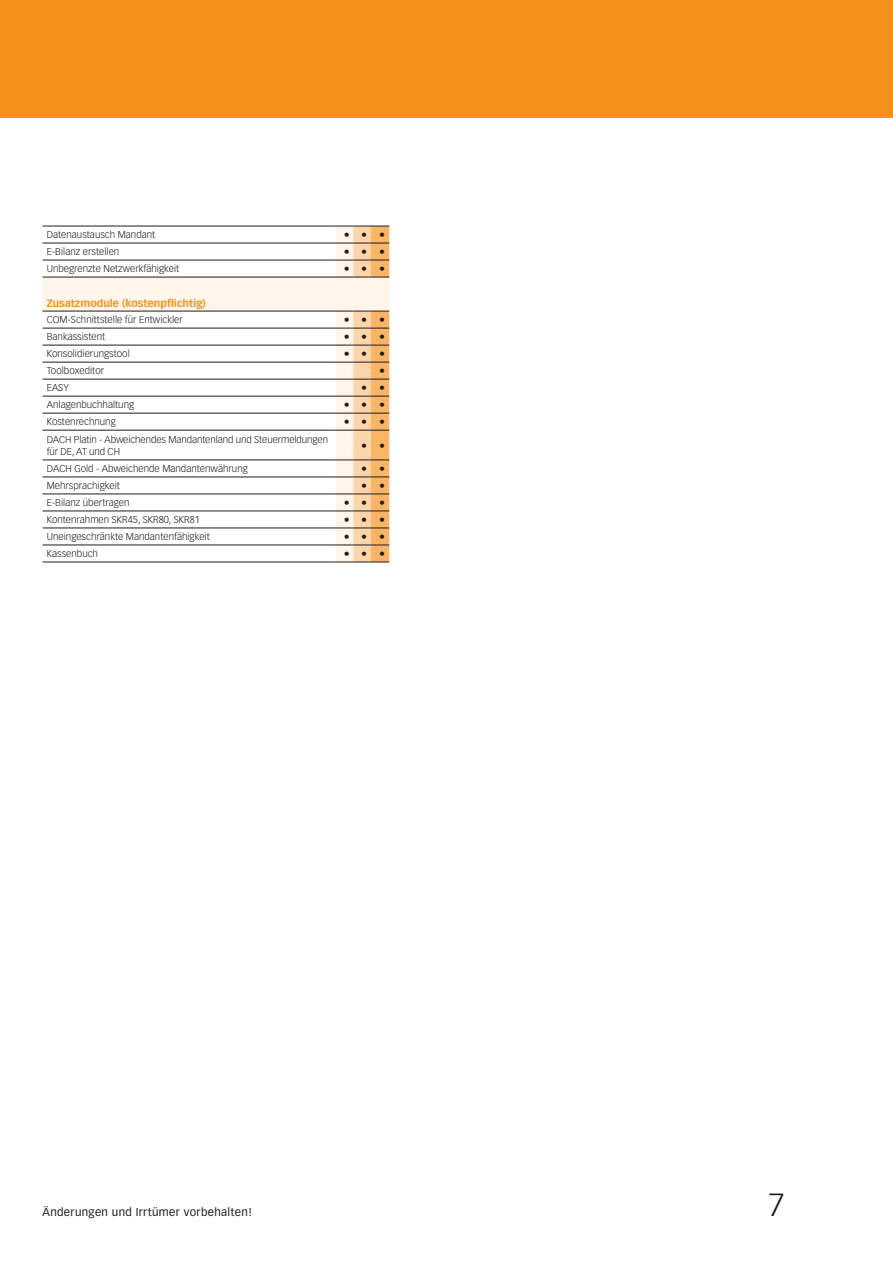
<style>
.page{position:relative;width:893px;height:1263px;background:#fff}
.page>*{position:absolute;margin:0;border:0;box-sizing:border-box;transform-origin:0 0}
.t1{font:300 31.5px "Vectora LT";color:#1d1d1b}
.t2{font:700 12px "Vectora LH";color:#1d1d1b}
.t3{font:11.25px "Vectora LT";letter-spacing:.03em;color:#1d1d1b}
.t4{font:700 10.5px "Vectora LT";color:#f39119}
.t5{font:300 9.75px/12px "Vectora LT";color:#1d1d1b}
</style>
<div class="page">
<svg style="left:43px;top:242px;width:293px;height:320px"></svg>
<hr style="left:43px;top:226px;width:293px;height:1px;background:#1d1d1b">
<hr style="left:43px;top:243px;width:293px;height:1px;background:#1d1d1b">
<hr style="left:43px;top:260px;width:293px;height:1px;background:#1d1d1b">
<hr style="left:43px;top:277px;width:293px;height:1px;background:#1d1d1b">
<hr style="left:43px;top:311px;width:293px;height:1px;background:#1d1d1b">
<hr style="left:43px;top:328px;width:293px;height:1px;background:#1d1d1b">
<hr style="left:43px;top:345px;width:293px;height:1px;background:#1d1d1b">
<hr style="left:43px;top:362px;width:293px;height:1px;background:#1d1d1b">
<hr style="left:43px;top:379px;width:293px;height:1px;background:#1d1d1b">
<hr style="left:43px;top:396px;width:293px;height:1px;background:#1d1d1b">
<hr style="left:43px;top:413px;width:293px;height:1px;background:#1d1d1b">
<hr style="left:43px;top:430px;width:293px;height:1px;background:#1d1d1b">
<hr style="left:43px;top:460px;width:293px;height:1px;background:#1d1d1b">
<hr style="left:43px;top:477px;width:293px;height:1px;background:#1d1d1b">
<svg style="left:336px;top:226px;width:53px;height:337px"></svg>
<hr style="left:43px;top:494px;width:293px;height:1px;background:#1d1d1b">
<hr style="left:43px;top:511px;width:293px;height:1px;background:#1d1d1b">
<hr style="left:43px;top:528px;width:293px;height:1px;background:#1d1d1b">
<hr style="left:43px;top:545px;width:293px;height:1px;background:#1d1d1b">
<hr style="left:43px;top:562px;width:293px;height:1px;background:#1d1d1b">
<div style="left:0;top:0;width:893px;height:118px;background:#f39119"></div>
<p class="t5" style="left:47px;top:229px;width:110px">Datenaustausch Mandant</p>
<p class="t2" style="left:344px;top:228px;width:43px">•••</p>
<p class="t5" style="left:47px;top:246px;width:74px">E-Bilanz erstellen</p>
<p class="t2" style="left:344px;top:245px;width:43px">•••</p>
<p class="t5" style="left:47px;top:263px;width:134px">Unbegrenzte Netzwerkfähigkeit</p>
<p class="t2" style="left:344px;top:262px;width:43px">•••</p>
<p class="t4" style="left:47px;top:296px;width:161px">Zusatzmodule (kostenpflichtig)</p>
<p class="t5" style="left:47px;top:314px;width:138px">COM-Schnittstelle für Entwickler</p>
<p class="t2" style="left:344px;top:313px;width:43px">•••</p>
<p class="t5" style="left:47px;top:331px;width:60px">Bankassistent</p>
<p class="t2" style="left:344px;top:330px;width:43px">•••</p>
<p class="t5" style="left:47px;top:348px;width:85px">Konsolidierungstool</p>
<p class="t2" style="left:344px;top:347px;width:43px">•••</p>
<p class="t5" style="left:47px;top:365px;width:59px">Toolboxeditor</p>
<p class="t2" style="left:379px;top:364px;width:7px">•</p>
<p class="t5" style="left:47px;top:382px;width:24px">EASY</p>
<p class="t2" style="left:361px;top:381px;width:25px">• •</p>
<p class="t5" style="left:47px;top:399px;width:89px">Anlagenbuchhaltung</p>
<p class="t2" style="left:344px;top:398px;width:43px">•••</p>
<p class="t5" style="left:47px;top:416px;width:71px">Kostenrechnung</p>
<p class="t2" style="left:344px;top:415px;width:43px">•••</p>
<p class="t5" style="left:47px;top:433px;width:283px">DACH Platin - Abweichendes Mandantenland und Steuermeldungen für DE, AT und CH</p>
<p class="t2" style="left:361px;top:438px;width:25px">• •</p>
<p class="t5" style="left:47px;top:463px;width:203px">DACH Gold - Abweichende Mandantenwährung</p>
<p class="t2" style="left:361px;top:461px;width:25px">• •</p>
<p class="t5" style="left:47px;top:480px;width:75px">Mehrsprachigkeit</p>
<p class="t2" style="left:361px;top:478px;width:25px">• •</p>
<p class="t5" style="left:47px;top:497px;width:84px">E-Bilanz übertragen</p>
<p class="t2" style="left:344px;top:496px;width:43px">•••</p>
<p class="t5" style="left:47px;top:514px;width:155px">Kontenrahmen SKR45, SKR80, SKR81</p>
<p class="t2" style="left:344px;top:513px;width:43px">•••</p>
<p class="t5" style="left:47px;top:531px;width:165px">Uneingeschränkte Mandantenfähigkeit</p>
<p class="t2" style="left:344px;top:530px;width:43px">•••</p>
<p class="t5" style="left:47px;top:548px;width:53px">Kassenbuch</p>
<p class="t2" style="left:344px;top:547px;width:43px">•••</p>
<p class="t3" style="left:43px;top:1205px;width:211px">Änderungen und Irrtümer vorbehalten!</p>
<h1 class="t1" style="left:769px;top:1186px;width:18px">7</h1>
</div>
